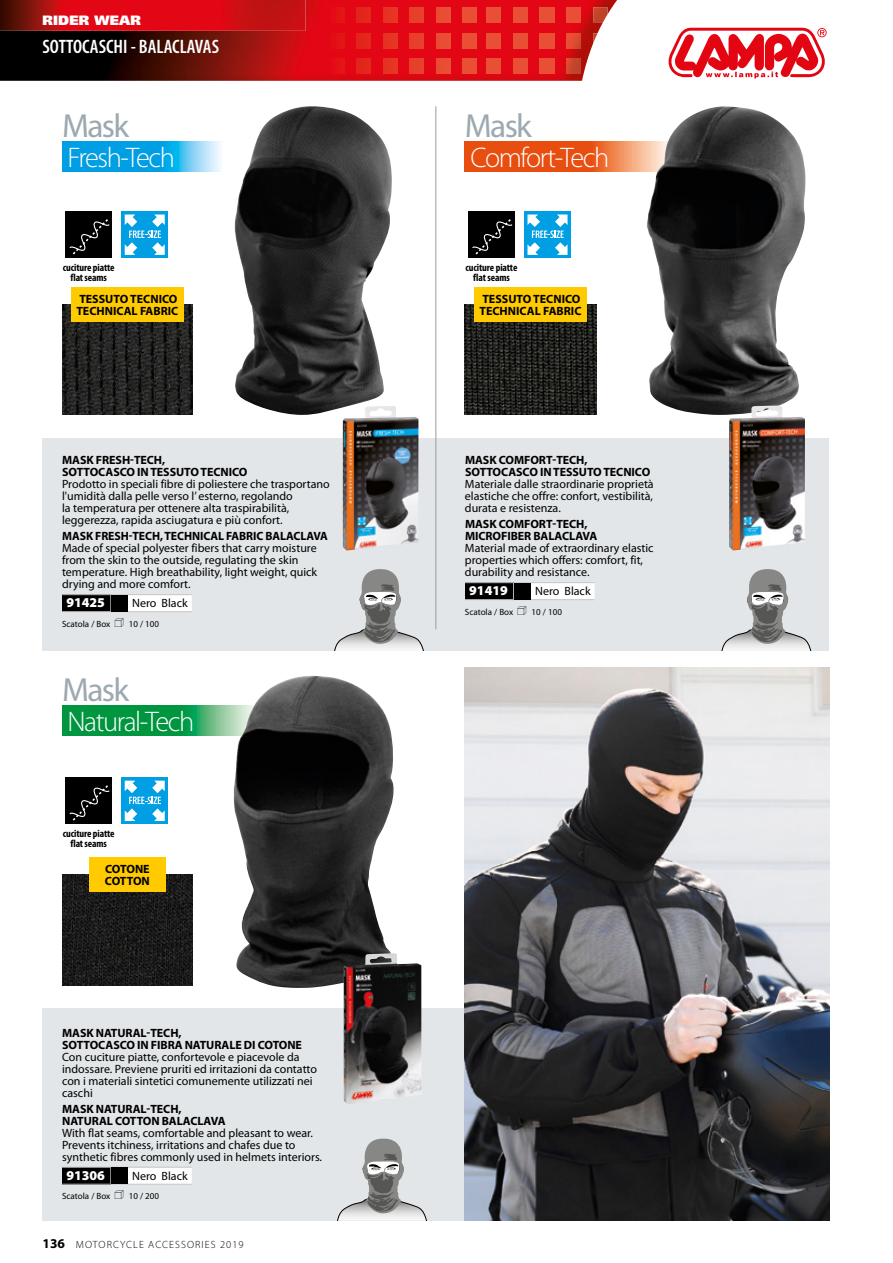
<style>
.page{position:relative;width:893px;height:1263px;background:#fff}
.page>*{position:absolute;margin:0;border:0;box-sizing:border-box;transform-origin:0 0}
.t1{font:33.45px "Myriad Pro";letter-spacing:-.05em;color:#9da9b0}
.t2{font:300 28.35px "Myriad Pro";letter-spacing:-.05em;color:#fff}
.t3{font:600 condensed 19.5px "Myriad Pro";color:#fff}
.t4{font:900 13.5px "Myriad Pro";color:#fff}
.t5{font:900 13.5px "Frutiger";letter-spacing:.01em;color:#fff}
.t6{font:12px/12px "Myriad Pro";color:#000}
.t7{font:700 12px/12px "Myriad Pro";letter-spacing:-.005em;color:#000}
.t8{font:700 12px/12px "Myriad Pro";letter-spacing:-.03em;color:#000}
.t9{font:700 condensed 10.5px/10.5px "Myriad Pro";letter-spacing:-.01em;color:#000;text-align:center}
.t10{font:300 10.5px "Myriad Pro";letter-spacing:.1em;color:#000}
.t11{font:9px "Myriad Pro";color:#000}
.s1{font-family:"Vari Shapes"}
.s2{font-weight:700;font-size:13.5px}
</style>
<div class="page">
<img style="left:0;top:0;width:617px;height:81px">
<img style="left:0;top:0;width:306px;height:31px">
<img style="left:436px;top:7px;width:14px;height:15px">
<img style="left:410px;top:7px;width:14px;height:15px">
<img style="left:383px;top:7px;width:14px;height:15px">
<img style="left:356px;top:7px;width:15px;height:15px">
<img style="left:330px;top:7px;width:14px;height:15px">
<img style="left:436px;top:33px;width:14px;height:15px">
<img style="left:410px;top:33px;width:14px;height:15px">
<img style="left:383px;top:33px;width:14px;height:15px">
<img style="left:356px;top:33px;width:15px;height:15px">
<img style="left:330px;top:33px;width:14px;height:15px">
<img style="left:436px;top:59px;width:14px;height:15px">
<img style="left:462px;top:7px;width:15px;height:15px">
<img style="left:462px;top:33px;width:15px;height:15px">
<img style="left:462px;top:59px;width:15px;height:15px">
<img style="left:410px;top:59px;width:14px;height:15px">
<img style="left:383px;top:59px;width:14px;height:15px">
<img style="left:356px;top:59px;width:15px;height:15px">
<img style="left:330px;top:59px;width:14px;height:15px">
<img style="left:593px;top:7px;width:14px;height:15px">
<img style="left:567px;top:7px;width:14px;height:15px">
<img style="left:540px;top:7px;width:14px;height:15px">
<img style="left:513px;top:7px;width:15px;height:15px">
<img style="left:487px;top:7px;width:14px;height:15px">
<svg style="left:593px;top:33px;width:14px;height:15px"></svg>
<img style="left:567px;top:33px;width:14px;height:15px">
<img style="left:540px;top:33px;width:14px;height:15px">
<img style="left:513px;top:33px;width:15px;height:15px">
<img style="left:487px;top:33px;width:14px;height:15px">
<div style="left:593px;top:59px;width:14px;height:15px;background:#fff"></div>
<img style="left:567px;top:59px;width:14px;height:15px">
<img style="left:540px;top:59px;width:14px;height:15px">
<img style="left:513px;top:59px;width:15px;height:15px">
<img style="left:487px;top:59px;width:14px;height:15px">
<svg style="left:668px;top:28px;width:159px;height:51px"></svg>
<svg style="left:62px;top:706px;width:171px;height:29px;background:#189f51"></svg>
<div style="left:43px;top:1008px;width:786px;height:212px;background:#e2e6e8"></div>
<div style="left:43px;top:438px;width:786px;height:213px;background:#e2e6e8"></div>
<img style="left:235px;top:106px;width:157px;height:309px">
<img style="left:233px;top:675px;width:161px;height:313px">
<div style="left:62px;top:1167px;width:49px;height:17px;background:#000"></div>
<hr style="left:62px;top:1167px;width:49px;height:1px;background:#c5c5c5">
<svg style="left:111px;top:1167px;width:81px;height:18px"></svg>
<hr style="left:128px;top:1184px;width:64px;height:1px;background:#c5c5c5">
<hr style="left:62px;top:1184px;width:49px;height:1px;background:#c5c5c5">
<img style="left:111px;top:1167px;width:17px;height:17px">
<img style="left:62px;top:304px;width:131px;height:111px">
<img style="left:465px;top:304px;width:131px;height:111px">
<div style="left:62px;top:595px;width:49px;height:17px;background:#000"></div>
<hr style="left:62px;top:594px;width:49px;height:1px;background:#c5c5c5">
<svg style="left:111px;top:594px;width:81px;height:18px"></svg>
<hr style="left:128px;top:611px;width:64px;height:1px;background:#c5c5c5">
<hr style="left:62px;top:611px;width:49px;height:1px;background:#c5c5c5">
<img style="left:111px;top:595px;width:17px;height:16px">
<div style="left:465px;top:583px;width:49px;height:17px;background:#000"></div>
<hr style="left:465px;top:582px;width:49px;height:1px;background:#c5c5c5">
<svg style="left:513px;top:582px;width:82px;height:18px"></svg>
<hr style="left:531px;top:599px;width:64px;height:1px;background:#c5c5c5">
<hr style="left:465px;top:599px;width:49px;height:1px;background:#c5c5c5">
<img style="left:514px;top:583px;width:16px;height:16px">
<img style="left:62px;top:875px;width:131px;height:110px">
<hr style="left:435px;top:106px;width:1px;height:523px;background:#939ea6">
<div style="left:121px;top:211px;width:47px;height:47px;background:#009ee3"></div>
<svg style="left:125px;top:214px;width:40px;height:41px"></svg>
<div style="left:121px;top:777px;width:47px;height:47px;background:#009ee3"></div>
<svg style="left:125px;top:781px;width:40px;height:40px"></svg>
<div style="left:524px;top:211px;width:47px;height:47px;background:#009ee3"></div>
<svg style="left:527px;top:214px;width:40px;height:41px"></svg>
<div style="left:65px;top:211px;width:47px;height:47px;background:#000"></div>
<svg style="left:69px;top:219px;width:41px;height:36px"></svg>
<div style="left:65px;top:777px;width:47px;height:47px;background:#000"></div>
<svg style="left:69px;top:785px;width:41px;height:36px"></svg>
<div style="left:468px;top:211px;width:47px;height:47px;background:#000"></div>
<svg style="left:472px;top:219px;width:41px;height:36px"></svg>
<svg style="left:62px;top:142px;width:159px;height:29px;background:#2aafe9"></svg>
<img style="left:343px;top:406px;width:75px;height:144px">
<svg style="left:465px;top:142px;width:182px;height:29px;background:#ea6126"></svg>
<svg style="left:334px;top:569px;width:90px;height:82px"></svg>
<svg style="left:337px;top:1138px;width:90px;height:82px"></svg>
<svg style="left:721px;top:569px;width:91px;height:82px"></svg>
<img style="left:647px;top:106px;width:158px;height:309px">
<img style="left:729px;top:406px;width:76px;height:144px">
<img style="left:465px;top:667px;width:364px;height:553px">
<div style="left:89px;top:858px;width:77px;height:34px;background:#ffcb00"></div>
<div style="left:474px;top:287px;width:113px;height:34px;background:#ffcb00"></div>
<div style="left:71px;top:287px;width:113px;height:34px;background:#ffcb00"></div>
<img style="left:344px;top:953px;width:77px;height:151px">
<p class="t5" style="left:43px;top:12px;width:100px">RIDER WEAR</p>
<h3 class="t3" style="left:43px;top:35px;width:178px">SOTTOCASCHI - BALACLAVAS</h3>
<h1 class="t1" style="left:62px;top:105px;width:69px">Mask</h1>
<h2 class="t2" style="left:68px;top:140px;width:109px">Fresh-Tech</h2>
<p class="t9" style="left:63px;top:262px;width:53px">cuciture piatte flat seams</p>
<p class="t7" style="left:76px;top:292px;width:104px">TESSUTO TECNICO<br>TECHNICAL FABRIC</p>
<p class="t7" style="left:62px;top:454px;width:187px">MASK FRESH-TECH,<br>SOTTOCASCO IN TESSUTO TECNICO</p>
<p class="t6" style="left:62px;top:478px;width:269px">Prodotto in speciali fibre di poliestere che trasportano l'umidità dalla pelle verso l’ esterno, regolando<br>la temperatura per ottenere alta traspirabilità, leggerezza, rapida asciugatura e più confort.</p>
<p class="t7" style="left:62px;top:530px;width:267px">MASK FRESH-TECH, TECHNICAL FABRIC BALACLAVA</p>
<p class="t6" style="left:62px;top:542px;width:257px">Made of special polyester fibers that carry moisture from the skin to the outside, regulating the skin temperature. High breathability, light weight, quick drying and more comfort.</p>
<p class="t4" style="left:66px;top:594px;width:40px">91425</p>
<p class="t6" style="left:132px;top:597px;width:57px">Nero Black</p>
<p class="t11" style="left:62px;top:619px;width:99px">Scatola / Box <span class="s1">N</span> 10 / 100</p>
<h1 class="t1" style="left:62px;top:669px;width:69px">Mask</h1>
<h2 class="t2" style="left:68px;top:704px;width:128px">Natural-Tech</h2>
<p class="t9" style="left:63px;top:828px;width:53px">cuciture piatte flat seams</p>
<p class="t8" style="left:105px;top:862px;width:46px">COTONE<br>COTTON</p>
<p class="t7" style="left:62px;top:1026px;width:241px">MASK NATURAL-TECH,<br>SOTTOCASCO IN FIBRA NATURALE DI COTONE</p>
<p class="t6" style="left:62px;top:1050px;width:257px">Con cuciture piatte, confortevole e piacevole da indossare. Previene pruriti ed irritazioni da contatto con i materiali sintetici comunemente utilizzati nei caschi</p>
<p class="t7" style="left:62px;top:1102px;width:165px">MASK NATURAL-TECH ,<br>NATURAL COTTON BALACLAVA</p>
<p class="t6" style="left:62px;top:1126px;width:262px">With flat seams, comfortable and pleasant to wear.<br>Prevents itchiness, irritations and chafes due to synthetic fibres commonly used in helmets interiors.</p>
<p class="t4" style="left:66px;top:1166px;width:40px">91306</p>
<p class="t6" style="left:132px;top:1170px;width:57px">Nero Black</p>
<p class="t11" style="left:62px;top:1190px;width:99px">Scatola / Box <span class="s1">N</span> 10 / 200</p>
<p class="t10" style="left:43px;top:1238px;width:203px"><span class="s2">136</span> MOTORCYCLE ACCESSORIES 2019</p>
<h1 class="t1" style="left:465px;top:105px;width:69px">Mask</h1>
<h2 class="t2" style="left:470px;top:140px;width:140px">Comfort-Tech</h2>
<p class="t9" style="left:466px;top:262px;width:53px">cuciture piatte flat seams</p>
<p class="t7" style="left:479px;top:292px;width:104px">TESSUTO TECNICO<br>TECHNICAL FABRIC</p>
<p class="t7" style="left:465px;top:454px;width:187px">MASK COMFORT-TECH,<br>SOTTOCASCO IN TESSUTO TECNICO</p>
<p class="t6" style="left:465px;top:478px;width:190px;text-align:justify">Materiale dalle straordinarie proprietà elastiche che offre: confort, vestibilità, durata e resistenza.</p>
<p class="t7" style="left:465px;top:518px;width:134px">MASK COMFORT-TECH,<br>MICROFIBER BALACLAVA</p>
<p class="t6" style="left:465px;top:542px;width:190px">Material made of extraordinary elastic properties which offers: comfort, fit, durability and resistance.</p>
<p class="t4" style="left:469px;top:582px;width:40px">91419</p>
<p class="t6" style="left:535px;top:585px;width:57px">Nero Black</p>
<p class="t11" style="left:465px;top:607px;width:99px">Scatola / Box <span class="s1">N</span> 10 / 100</p>
</div>
